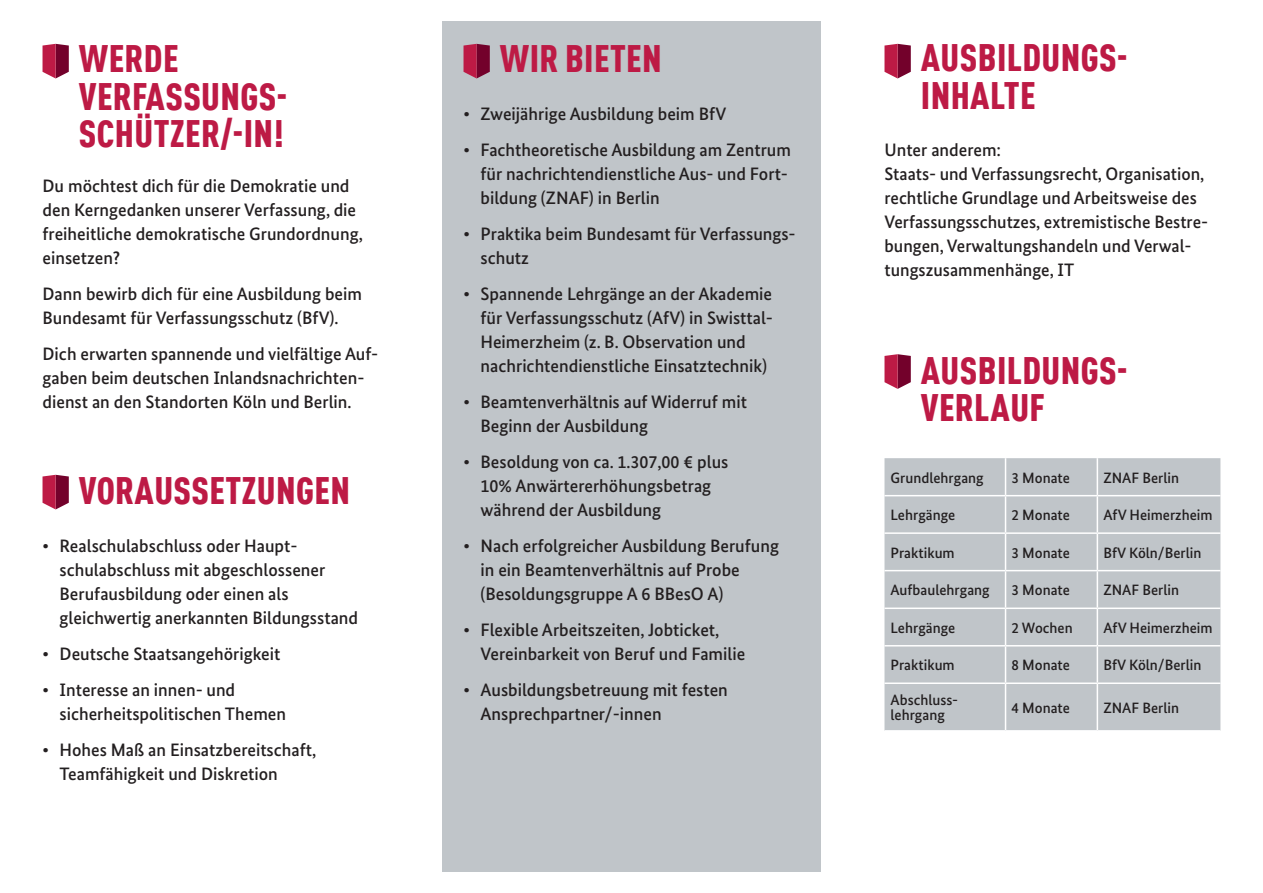
<style>
.page{position:relative;width:1263px;height:893px;background:#fff}
.page>*{position:absolute;margin:0;border:0;box-sizing:border-box;transform-origin:0 0}
.t1{font:900 condensed 37.5px/37.5px "DINOT";letter-spacing:.01em;color:#bd1a45}
.t2{font:500 18px/24px "Bundes Sans";color:#231f20}
.t3{font:500 15px/15px "Bundes Sans";color:#231f20}
</style>
<div class="page">
<div style="left:442px;top:21px;width:379px;height:851px;background:#c0c5c9"></div>
<svg style="left:43px;top:44px;width:26px;height:34px"></svg>
<svg style="left:463px;top:44px;width:27px;height:34px"></svg>
<svg style="left:884px;top:44px;width:27px;height:34px"></svg>
<svg style="left:43px;top:475px;width:26px;height:34px"></svg>
<svg style="left:884px;top:354px;width:27px;height:35px"></svg>
<div style="left:884px;top:458px;width:336px;height:272px;background:#c0c5c9"></div>
<hr style="left:1005px;top:458px;width:1px;height:37px;background:#fff">
<hr style="left:1096px;top:458px;width:2px;height:37px;background:#fff">
<hr style="left:884px;top:495px;width:121px;height:1px;background:#fff">
<hr style="left:1005px;top:495px;width:92px;height:1px;background:#fff">
<hr style="left:1005px;top:496px;width:1px;height:36px;background:#fff">
<hr style="left:1097px;top:495px;width:123px;height:1px;background:#fff">
<hr style="left:1096px;top:496px;width:2px;height:36px;background:#fff">
<hr style="left:884px;top:532px;width:121px;height:2px;background:#fff">
<hr style="left:1005px;top:532px;width:92px;height:2px;background:#fff">
<hr style="left:1005px;top:534px;width:1px;height:36px;background:#fff">
<hr style="left:1097px;top:532px;width:123px;height:2px;background:#fff">
<hr style="left:1096px;top:534px;width:2px;height:36px;background:#fff">
<hr style="left:884px;top:570px;width:121px;height:1px;background:#fff">
<hr style="left:1005px;top:570px;width:92px;height:1px;background:#fff">
<hr style="left:1005px;top:571px;width:1px;height:36px;background:#fff">
<hr style="left:1097px;top:570px;width:123px;height:1px;background:#fff">
<hr style="left:1096px;top:571px;width:2px;height:36px;background:#fff">
<hr style="left:884px;top:607px;width:121px;height:2px;background:#fff">
<hr style="left:1005px;top:607px;width:92px;height:2px;background:#fff">
<hr style="left:1005px;top:609px;width:1px;height:36px;background:#fff">
<hr style="left:1097px;top:607px;width:123px;height:2px;background:#fff">
<hr style="left:1096px;top:609px;width:2px;height:36px;background:#fff">
<hr style="left:884px;top:645px;width:121px;height:1px;background:#fff">
<hr style="left:1005px;top:645px;width:92px;height:1px;background:#fff">
<hr style="left:1005px;top:646px;width:1px;height:36px;background:#fff">
<hr style="left:1097px;top:645px;width:123px;height:1px;background:#fff">
<hr style="left:1096px;top:646px;width:2px;height:36px;background:#fff">
<hr style="left:884px;top:682px;width:121px;height:2px;background:#fff">
<hr style="left:1005px;top:682px;width:92px;height:2px;background:#fff">
<hr style="left:1005px;top:684px;width:1px;height:46px;background:#fff">
<hr style="left:1097px;top:682px;width:123px;height:2px;background:#fff">
<hr style="left:1096px;top:684px;width:2px;height:46px;background:#fff">
<h1 class="t1" style="left:500px;top:37px;width:163px">WIR BIETEN</h1>
<h1 class="t1" style="left:921px;top:36px;width:208px">AUSBILDUNGS-<br>INHALTE</h1>
<h1 class="t1" style="left:79px;top:37px;width:210px">WERDE<br>VERFASSUNGS-<br>SCHÜTZER/-IN!</h1>
<p class="t2" style="left:463px;top:102px;width:264px">• Zweijährige Ausbildung beim BfV</p>
<p class="t2" style="left:480px;top:138px;width:312px;text-indent:-17px">• Fachtheoretische Ausbildung am Zentrum für nachrichtendienstliche Aus- und Fort&shy;bildung (ZNAF) in Berlin</p>
<p class="t2" style="left:480px;top:222px;width:317px;text-indent:-17px">• Praktika beim Bundesamt für Verfassungs&shy;schutz</p>
<p class="t2" style="left:480px;top:282px;width:294px;text-indent:-17px">• Spannende Lehrgänge an der Akademie für Verfassungsschutz (AfV) in Swisttal-Heimerzheim (z. B. Observation und nachrichtendienstliche Einsatztechnik)</p>
<p class="t2" style="left:480px;top:390px;width:268px;text-indent:-17px">• Beamtenverhältnis auf Widerruf mit<br>Beginn der Ausbildung</p>
<p class="t2" style="left:480px;top:450px;width:249px;text-indent:-17px">• Besoldung von ca. 1.307,00 € plus<br>10% Anwärtererhöhungsbetrag während der Ausbildung</p>
<p class="t2" style="left:480px;top:534px;width:300px;text-indent:-17px">• Nach erfolgreicher Ausbildung Berufung in ein Beamtenverhältnis auf Probe (Besoldungsgruppe A 6 BBesO A)</p>
<p class="t2" style="left:480px;top:618px;width:266px;text-indent:-17px">• Flexible Arbeitszeiten, Jobticket,<br>Vereinbarkeit von Beruf und Familie</p>
<p class="t2" style="left:480px;top:678px;width:249px;text-indent:-17px">• Ausbildungsbetreuung mit festen<br>Ansprechpartner/-innen</p>
<p class="t2" style="left:884px;top:138px;width:325px">Unter anderem:<br>Staats- und Verfassungsrecht, Organisation, rechtliche Grundlage und Arbeitsweise des Verfassungsschutzes, extremistische Bestre&shy;bungen, Verwaltungshandeln und Verwal&shy;tungszusammenhänge, IT</p>
<p class="t2" style="left:43px;top:174px;width:322px">Du möchtest dich für die Demokratie und den Kerngedanken unserer Verfassung, die freiheitliche demokratische Grundordnung, einsetzen?</p>
<p class="t2" style="left:43px;top:282px;width:321px">Dann bewirb dich für eine Ausbildung beim<br>Bundesamt für Verfassungsschutz (BfV).</p>
<p class="t2" style="left:43px;top:342px;width:337px">Dich erwarten spannende und vielfältige Auf&shy;gaben beim deutschen Inlandsnachrichten&shy;dienst an den Standorten Köln und Berlin.</p>
<h1 class="t1" style="left:921px;top:349px;width:208px">AUSBILDUNGS-<br>VERLAUF</h1>
<h1 class="t1" style="left:79px;top:469px;width:273px">VORAUSSETZUNGEN</h1>
<p class="t3" style="left:890px;top:470px;width:95px">Grundlehrgang</p>
<p class="t3" style="left:1011px;top:470px;width:60px">3 Monate</p>
<p class="t3" style="left:1103px;top:470px;width:77px">ZNAF Berlin</p>
<p class="t3" style="left:890px;top:507px;width:66px">Lehrgänge</p>
<p class="t3" style="left:1011px;top:507px;width:60px">2 Monate</p>
<p class="t3" style="left:1103px;top:507px;width:111px">AfV Heimerzheim</p>
<p class="t3" style="left:890px;top:545px;width:66px">Praktikum</p>
<p class="t3" style="left:1011px;top:545px;width:60px">3 Monate</p>
<p class="t3" style="left:1103px;top:545px;width:100px">BfV Köln/Berlin</p>
<p class="t3" style="left:890px;top:582px;width:101px">Aufbaulehrgang</p>
<p class="t3" style="left:1011px;top:582px;width:60px">3 Monate</p>
<p class="t3" style="left:1103px;top:582px;width:77px">ZNAF Berlin</p>
<p class="t3" style="left:890px;top:620px;width:66px">Lehrgänge</p>
<p class="t3" style="left:1011px;top:620px;width:63px">2 Wochen</p>
<p class="t3" style="left:1103px;top:620px;width:111px">AfV Heimerzheim</p>
<p class="t3" style="left:890px;top:657px;width:66px">Praktikum</p>
<p class="t3" style="left:1011px;top:657px;width:60px">8 Monate</p>
<p class="t3" style="left:1103px;top:657px;width:100px">BfV Köln/Berlin</p>
<p class="t3" style="left:890px;top:693px;width:69px">Abschluss&shy;lehrgang</p>
<p class="t3" style="left:1011px;top:700px;width:60px">4 Monate</p>
<p class="t3" style="left:1103px;top:700px;width:77px">ZNAF Berlin</p>
<p class="t2" style="left:60px;top:534px;width:300px;text-indent:-17px">• Realschulabschluss oder Haupt&shy;schulabschluss mit abgeschlossener Berufausbildung oder einen als gleichwertig anerkannten Bildungsstand</p>
<p class="t2" style="left:43px;top:642px;width:239px">• Deutsche Staatsangehörigkeit</p>
<p class="t2" style="left:60px;top:678px;width:228px;text-indent:-17px">• Interesse an innen- und sicherheitspolitischen Themen</p>
<p class="t2" style="left:60px;top:738px;width:258px;text-indent:-17px">• Hohes Maß an Einsatzbereitschaft,<br>Teamfähigkeit und Diskretion</p>
</div>
